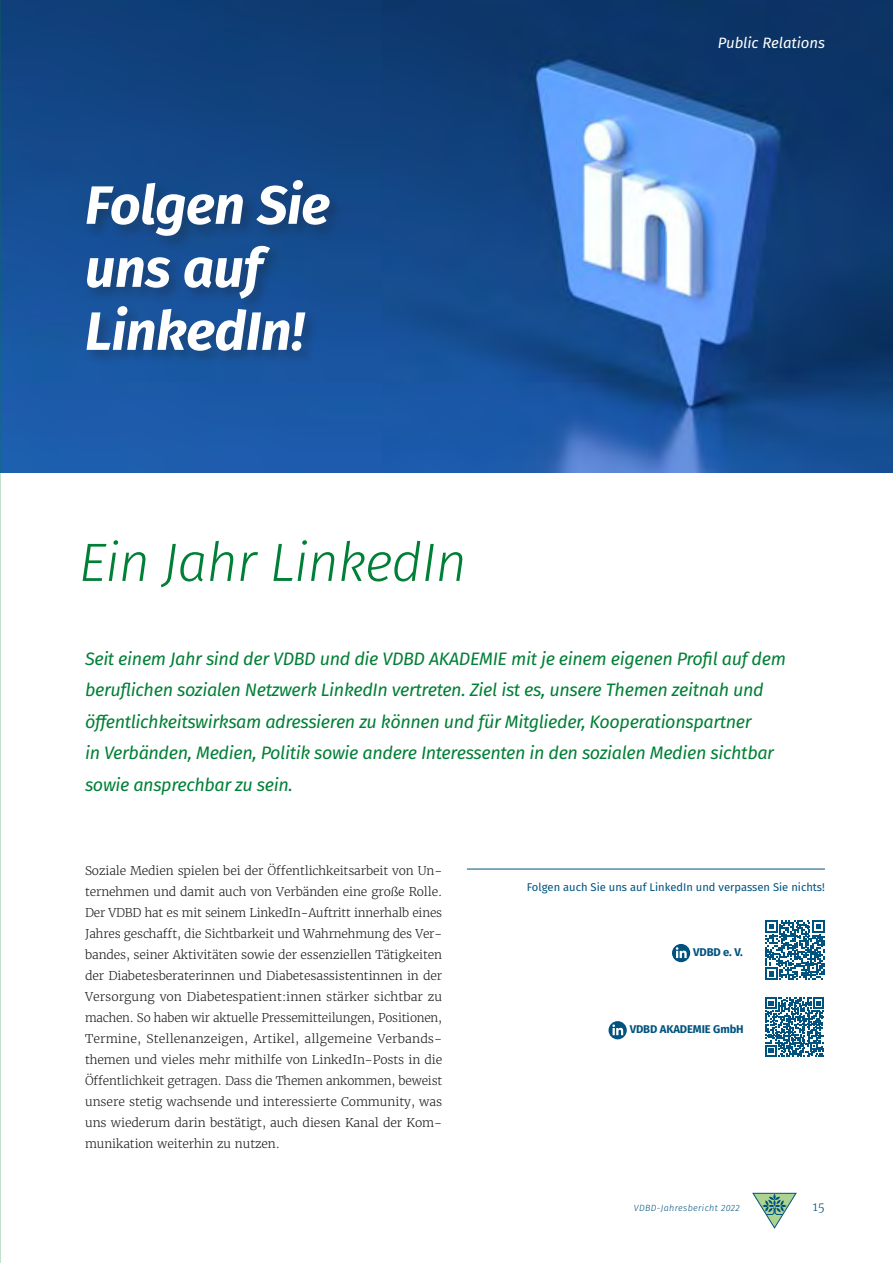
<style>
.page{position:relative;width:893px;height:1263px;background:#fff}
.page>*{position:absolute;margin:0;border:0;box-sizing:border-box;transform-origin:0 0}
.t1{font:italic 700 54px/63px "Fira Sans";letter-spacing:-.01em;color:#fff}
.t2{font:italic 300 54px "Fira Sans";letter-spacing:-.02em;color:#007f36}
.t3{font:italic 18px/31.5px "Fira Sans";letter-spacing:-.02em;color:#007f36}
.t4{font:italic 15px "Fira Sans";letter-spacing:-.005em;color:#fff}
.t5{font:300 12px/21px "Merriweather";letter-spacing:-.01em;color:#1d1d1b}
.t6{font:300 12px "Merriweather";color:#00537f}
.t7{font:11.25px "Fira Sans";color:#00537f}
.t8{font:700 11.25px "Fira Sans";letter-spacing:-.01em;color:#00537f}
.t9{font:italic 300 9px "Fira Sans";letter-spacing:.04em;color:#00537f}
</style>
<div class="page">
<img style="left:0;top:0;width:893px;height:473px">
<div style="left:84px;top:178px;width:260px;height:188px;background:#1d1d1b;opacity:.3"></div>
<svg style="left:765px;top:997px;width:59px;height:59px"></svg>
<svg style="left:765px;top:920px;width:60px;height:60px"></svg>
<div style="left:672px;top:944px;width:18px;height:18px;background:#00537f;border-radius:50%"></div>
<svg style="left:676px;top:947px;width:11px;height:11px"></svg>
<hr style="left:467px;top:869px;width:358px;height:1px;background:#00537f">
<svg style="left:608px;top:1021px;width:19px;height:18px"></svg>
<svg style="left:612px;top:1024px;width:11px;height:11px"></svg>
<svg style="left:753px;top:1193px;width:43px;height:35px"></svg>
<h1 class="t1" style="left:85px;top:170px;width:246px">Folgen Sie uns auf<br>LinkedIn!</h1>
<h1 class="t2" style="left:79px;top:524px;width:390px">Ein Jahr LinkedIn</h1>
<p class="t4" style="left:718px;top:32px;width:108px">Public Relations</p>
<p class="t3" style="left:85px;top:642px;width:702px">Seit einem Jahr sind der VDBD und die VDBD AKADEMIE mit je einem eigenen Profil auf dem beruflichen sozialen Netzwerk LinkedIn vertreten. Ziel ist es, unsere Themen zeitnah und öffentlichkeitswirksam adressieren zu können und für Mitglieder, Kooperationspartner<br>in Verbänden, Medien, Politik sowie andere Interessenten in den sozialen Medien sichtbar sowie ansprechbar zu sein.</p>
<p class="t5" style="left:85px;top:860px;width:359px">Soziale Medien spielen bei der Öffentlichkeitsarbeit von Un&shy;ternehmen und damit auch von Verbänden eine große Rolle.<br>Der VDBD hat es mit seinem LinkedIn-Auftritt innerhalb eines Jahres geschafft, die Sichtbarkeit und Wahrnehmung des Ver&shy;bandes, seiner Aktivitäten sowie der essenziellen Tätigkeiten der Diabetesberaterinnen und Diabetesassistentinnen in der Versorgung von Diabetespatient:innen stärker sichtbar zu machen. So haben wir aktuelle Pressemitteilungen, Positionen, Termine, Stellenanzeigen, Artikel, allgemeine Verbands&shy;themen und vieles mehr mithilfe von LinkedIn-Posts in die Öffentlichkeit getragen. Dass die Themen ankommen, beweist unsere stetig wachsende und interessierte Community, was uns wiederum darin bestätigt, auch diesen Kanal der Kom&shy;munikation weiterhin zu nutzen.</p>
<p class="t7" style="left:527px;top:878px;width:300px">Folgen auch Sie uns auf LinkedIn und verpassen Sie nichts!</p>
<p class="t8" style="left:693px;top:943px;width:51px">VDBD e. V.</p>
<p class="t8" style="left:630px;top:1020px;width:115px">VDBD AKADEMIE GmbH</p>
<p class="t9" style="left:634px;top:1201px;width:107px">VDBD-Jahresbericht 2022</p>
<p class="t6" style="left:813px;top:1199px;width:14px">15</p>
</div>
